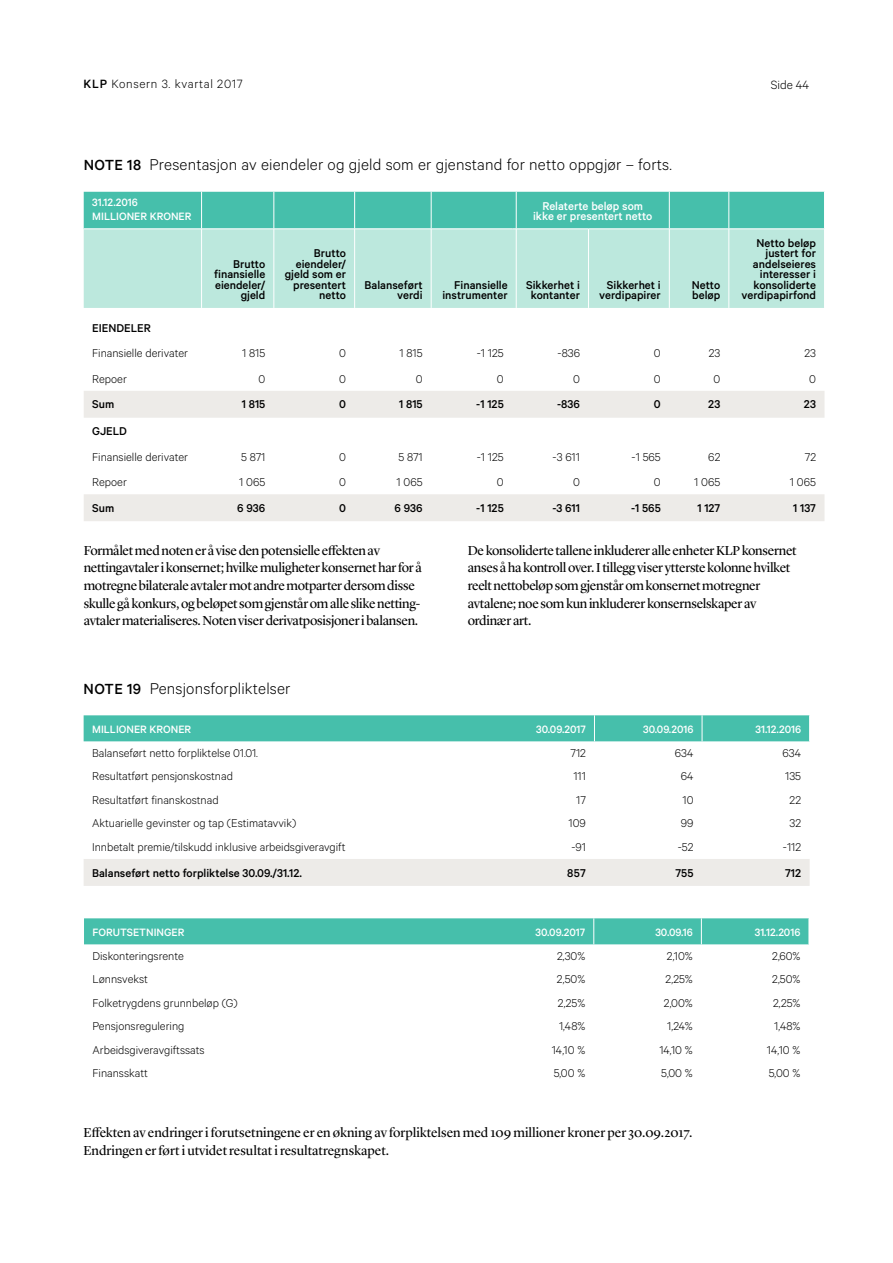
<style>
.page{position:relative;width:893px;height:1263px;background:#fff}
.page>*{position:absolute;margin:0;border:0;box-sizing:border-box;transform-origin:0 0}
.t1{font:300 17.55px "Calibre";letter-spacing:.01em;color:#000}
.t2{font:13.5px/17.7px "Lyon Display";letter-spacing:-.02em;color:#000}
.t3{font:13.5px/17.7px "Lyon Display";color:#000}
.t4{font:300 13.5px "Calibre";letter-spacing:.05em;color:#000}
.t5{font:300 12.75px "Calibre";color:#000}
.t6{font:500 12.75px/10.5px "Calibre";color:#000;text-align:right}
.t7{font:500 12.75px/10.5px "Calibre";color:#fff;text-align:center}
.t8{font:500 12px/14.4px "Calibre";color:#fff}
.s1{font-weight:500}
.s2{font-weight:500;font-size:16.5px}
</style>
<div class="page">
<svg style="left:84px;top:191px;width:740px;height:1px"></svg>
<div style="left:84px;top:230px;width:740px;height:78px;background:#bce8dd"></div>
<svg style="left:84px;top:391px;width:740px;height:130px"></svg>
<hr style="left:201px;top:229px;width:1px;height:79px;background:#fff">
<hr style="left:274px;top:229px;width:1px;height:79px;background:#fff">
<hr style="left:354px;top:229px;width:1px;height:79px;background:#fff">
<hr style="left:431px;top:229px;width:1px;height:79px;background:#fff">
<hr style="left:516px;top:229px;width:1px;height:79px;background:#fff">
<hr style="left:588px;top:229px;width:1px;height:79px;background:#fff">
<hr style="left:669px;top:229px;width:1px;height:79px;background:#fff">
<hr style="left:729px;top:229px;width:1px;height:79px;background:#fff">
<svg style="left:84px;top:192px;width:740px;height:38px;background:#4fc2ae"></svg>
<div style="left:84px;top:859px;width:726px;height:27px;background:#edebe8"></div>
<div style="left:84px;top:715px;width:726px;height:26px;background:#46bfab"></div>
<div style="left:84px;top:918px;width:725px;height:26px;background:#46bfab"></div>
<p class="t4" style="left:84px;top:76px;width:160px"><span class="s1">KLP</span> Konsern 3. kvartal 2017</p>
<p class="t4" style="left:771px;top:77px;width:40px">Side 44</p>
<h1 class="t1" style="left:84px;top:154px;width:590px"><span class="s2">NOTE 18</span> Presentasjon av eiendeler og gjeld som er gjenstand for netto oppgjør – forts.</h1>
<p class="t8" style="left:92px;top:195px;width:101px">31.12.2016<br>MILLIONER KRONER</p>
<p class="t7" style="left:533px;top:200px;width:121px">Relaterte beløp som ikke er presentert netto</p>
<p class="t6" style="left:214px;top:258px;width:53px">Brutto finansielle eiendeler/ gjeld</p>
<p class="t6" style="left:285px;top:248px;width:63px">Brutto eiendeler/ gjeld som er presentert netto</p>
<p class="t6" style="left:365px;top:279px;width:60px">Balanseført verdi</p>
<p class="t6" style="left:442px;top:279px;width:67px">Finansielle instrumenter</p>
<p class="t6" style="left:526px;top:279px;width:55px;text-align:center">Sikkerhet i kontanter</p>
<p class="t6" style="left:599px;top:279px;width:63px">Sikkerhet i verdipapirer</p>
<p class="t6" style="left:692px;top:279px;width:30px;text-align:left">Netto beløp</p>
<p class="t6" style="left:742px;top:237px;width:76px">Netto beløp justert for andelseieres interesser i konsoliderte verdipapirfond</p>
<p class="t6" style="left:92px;top:322px;width:60px">EIENDELER</p>
<p class="t5" style="left:92px;top:346px;width:97px">Finansielle derivater</p>
<p class="t5" style="left:242px;top:346px;width:25px">1 815</p>
<p class="t5" style="left:339px;top:346px;width:8px">0</p>
<p class="t5" style="left:400px;top:346px;width:25px">1 815</p>
<p class="t5" style="left:477px;top:346px;width:28px">-1 125</p>
<p class="t5" style="left:558px;top:346px;width:24px">-836</p>
<p class="t5" style="left:654px;top:346px;width:8px">0</p>
<p class="t5" style="left:709px;top:346px;width:13px">23</p>
<p class="t5" style="left:804px;top:346px;width:13px">23</p>
<p class="t5" style="left:92px;top:371px;width:36px">Repoer</p>
<p class="t5" style="left:258px;top:371px;width:8px">0</p>
<p class="t5" style="left:339px;top:371px;width:8px">0</p>
<p class="t5" style="left:416px;top:371px;width:8px">0</p>
<p class="t5" style="left:497px;top:371px;width:8px">0</p>
<p class="t5" style="left:573px;top:371px;width:8px">0</p>
<p class="t5" style="left:654px;top:371px;width:8px">0</p>
<p class="t5" style="left:713px;top:371px;width:8px">0</p>
<p class="t5" style="left:809px;top:371px;width:8px">0</p>
<p class="t6" style="left:92px;top:399px;width:24px">Sum</p>
<p class="t6" style="left:242px;top:399px;width:25px">1 815</p>
<p class="t6" style="left:339px;top:399px;width:8px">0</p>
<p class="t6" style="left:399px;top:399px;width:25px">1 815</p>
<p class="t6" style="left:476px;top:399px;width:29px">-1 125</p>
<p class="t6" style="left:557px;top:399px;width:24px">-836</p>
<p class="t6" style="left:654px;top:399px;width:8px">0</p>
<p class="t6" style="left:708px;top:399px;width:14px">23</p>
<p class="t6" style="left:804px;top:399px;width:14px">23</p>
<p class="t6" style="left:92px;top:426px;width:36px">GJELD</p>
<p class="t5" style="left:92px;top:449px;width:97px">Finansielle derivater</p>
<p class="t5" style="left:241px;top:449px;width:26px">5 871</p>
<p class="t5" style="left:339px;top:449px;width:8px">0</p>
<p class="t5" style="left:398px;top:449px;width:26px">5 871</p>
<p class="t5" style="left:477px;top:449px;width:28px">-1 125</p>
<p class="t5" style="left:553px;top:449px;width:29px">-3 611</p>
<p class="t5" style="left:632px;top:449px;width:31px">-1 565</p>
<p class="t5" style="left:708px;top:449px;width:14px">62</p>
<p class="t5" style="left:805px;top:449px;width:13px">72</p>
<p class="t5" style="left:92px;top:475px;width:36px">Repoer</p>
<p class="t5" style="left:239px;top:475px;width:28px">1 065</p>
<p class="t5" style="left:339px;top:475px;width:8px">0</p>
<p class="t5" style="left:397px;top:475px;width:28px">1 065</p>
<p class="t5" style="left:497px;top:475px;width:8px">0</p>
<p class="t5" style="left:573px;top:475px;width:8px">0</p>
<p class="t5" style="left:654px;top:475px;width:8px">0</p>
<p class="t5" style="left:694px;top:475px;width:28px">1 065</p>
<p class="t5" style="left:790px;top:475px;width:28px">1 065</p>
<p class="t6" style="left:92px;top:502px;width:24px">Sum</p>
<p class="t6" style="left:237px;top:502px;width:30px">6 936</p>
<p class="t6" style="left:339px;top:502px;width:8px">0</p>
<p class="t6" style="left:395px;top:502px;width:30px">6 936</p>
<p class="t6" style="left:476px;top:502px;width:29px">-1 125</p>
<p class="t6" style="left:552px;top:502px;width:29px">-3 611</p>
<p class="t6" style="left:631px;top:502px;width:31px">-1 565</p>
<p class="t6" style="left:697px;top:502px;width:25px">1 127</p>
<p class="t6" style="left:793px;top:502px;width:24px">1 137</p>
<p class="t2" style="left:84px;top:540px;width:340px">Formålet med noten er å vise den potensielle effekten av nettingavtaler i konsernet; hvilke muligheter konsernet har for å motregne bilaterale avtaler mot andre motparter dersom disse skulle gå konkurs, og beløpet som gjenstår om alle slike netting&shy;avtaler materialiseres. Noten viser derivatposisjoner i balansen.</p>
<p class="t2" style="left:468px;top:540px;width:330px">De konsoliderte tallene inkluderer alle enheter KLP konsernet anses å ha kontroll over. I tillegg viser ytterste kolonne hvilket reelt nettobeløp som gjenstår om konsernet motregner avtalene; noe som kun inkluderer konsernselskaper av ordinær art.</p>
<h1 class="t1" style="left:84px;top:678px;width:208px"><span class="s2">NOTE 19</span> Pensjonsforpliktelser</h1>
<p class="t8" style="left:92px;top:722px;width:101px">MILLIONER KRONER</p>
<p class="t8" style="left:536px;top:722px;width:51px">30.09.2017</p>
<p class="t8" style="left:643px;top:722px;width:52px">30.09.2016</p>
<p class="t8" style="left:755px;top:722px;width:47px">31.12.2016</p>
<p class="t5" style="left:92px;top:745px;width:167px">Balanseført netto forpliktelse 01.01.</p>
<p class="t5" style="left:571px;top:745px;width:17px">712</p>
<p class="t5" style="left:675px;top:745px;width:20px">634</p>
<p class="t5" style="left:782px;top:745px;width:20px">634</p>
<p class="t5" style="left:92px;top:769px;width:142px">Resultatført pensjonskostnad</p>
<p class="t5" style="left:573px;top:769px;width:14px">111</p>
<p class="t5" style="left:681px;top:769px;width:14px">64</p>
<p class="t5" style="left:785px;top:769px;width:17px">135</p>
<p class="t5" style="left:92px;top:792px;width:128px">Resultatført finanskostnad</p>
<p class="t5" style="left:576px;top:792px;width:11px">17</p>
<p class="t5" style="left:682px;top:792px;width:13px">10</p>
<p class="t5" style="left:790px;top:792px;width:13px">22</p>
<p class="t5" style="left:92px;top:816px;width:206px">Aktuarielle gevinster og tap (Estimatavvik)</p>
<p class="t5" style="left:569px;top:816px;width:19px">109</p>
<p class="t5" style="left:681px;top:816px;width:14px">99</p>
<p class="t5" style="left:790px;top:816px;width:13px">32</p>
<p class="t5" style="left:92px;top:839px;width:255px">Innbetalt premie/tilskudd inklusive arbeidsgiveravgift</p>
<p class="t5" style="left:571px;top:839px;width:16px">-91</p>
<p class="t5" style="left:678px;top:839px;width:17px">-52</p>
<p class="t5" style="left:783px;top:839px;width:20px">-112</p>
<p class="t6" style="left:92px;top:867px;width:211px">Balanseført netto forpliktelse 30.09./31.12.</p>
<p class="t6" style="left:567px;top:867px;width:20px">857</p>
<p class="t6" style="left:676px;top:867px;width:19px">755</p>
<p class="t6" style="left:785px;top:867px;width:17px">712</p>
<p class="t8" style="left:93px;top:924px;width:93px">FORUTSETNINGER</p>
<p class="t8" style="left:536px;top:924px;width:51px">30.09.2017</p>
<p class="t8" style="left:655px;top:924px;width:39px">30.09.16</p>
<p class="t8" style="left:755px;top:924px;width:47px">31.12.2016</p>
<p class="t5" style="left:93px;top:948px;width:93px">Diskonteringsrente</p>
<p class="t5" style="left:557px;top:948px;width:30px">2,30%</p>
<p class="t5" style="left:667px;top:948px;width:28px">2,10%</p>
<p class="t5" style="left:772px;top:948px;width:30px">2,60%</p>
<p class="t5" style="left:93px;top:972px;width:57px">Lønnsvekst</p>
<p class="t5" style="left:557px;top:972px;width:30px">2,50%</p>
<p class="t5" style="left:665px;top:972px;width:29px">2,25%</p>
<p class="t5" style="left:772px;top:972px;width:30px">2,50%</p>
<p class="t5" style="left:93px;top:995px;width:147px">Folketrygdens grunnbeløp (G)</p>
<p class="t5" style="left:558px;top:995px;width:29px">2,25%</p>
<p class="t5" style="left:664px;top:995px;width:30px">2,00%</p>
<p class="t5" style="left:773px;top:995px;width:29px">2,25%</p>
<p class="t5" style="left:93px;top:1019px;width:93px">Pensjonsregulering</p>
<p class="t5" style="left:559px;top:1019px;width:28px">1,48%</p>
<p class="t5" style="left:667px;top:1019px;width:27px">1,24%</p>
<p class="t5" style="left:774px;top:1019px;width:28px">1,48%</p>
<p class="t5" style="left:93px;top:1042px;width:114px">Arbeidsgiveravgiftssats</p>
<p class="t5" style="left:552px;top:1042px;width:35px">14,10 %</p>
<p class="t5" style="left:659px;top:1042px;width:35px">14,10 %</p>
<p class="t5" style="left:767px;top:1042px;width:35px">14,10 %</p>
<p class="t5" style="left:93px;top:1066px;width:57px">Finansskatt</p>
<p class="t5" style="left:554px;top:1066px;width:33px">5,00 %</p>
<p class="t5" style="left:661px;top:1066px;width:33px">5,00 %</p>
<p class="t5" style="left:769px;top:1066px;width:33px">5,00 %</p>
<p class="t3" style="left:84px;top:1123px;width:610px">Effekten av endringer i forutsetningene er en økning av forpliktelsen med 109 millioner kroner per 30.09.2017.<br>Endringen er ført i utvidet resultat i resultatregnskapet.</p>
</div>
